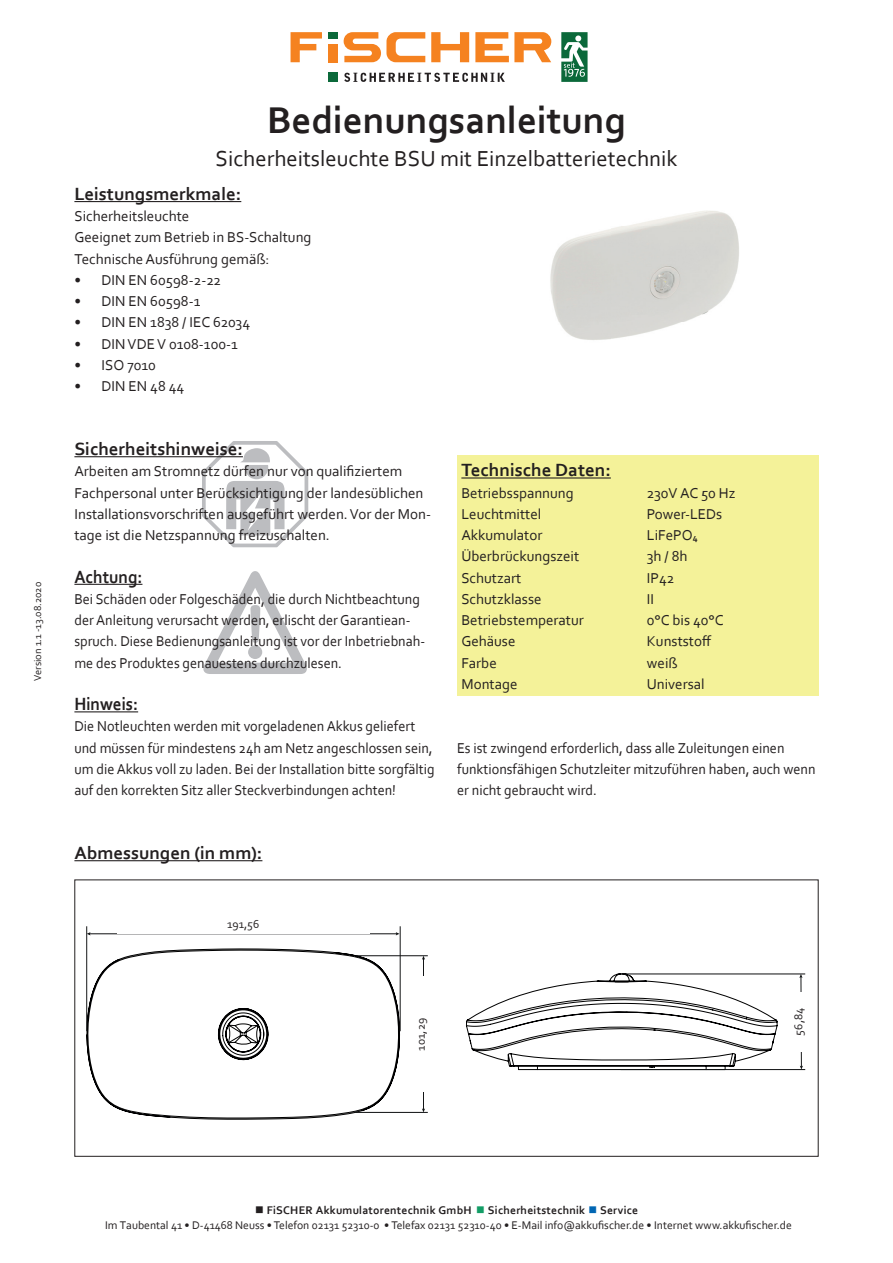
<style>
.page{position:relative;width:893px;height:1263px;background:#fff}
.page>*{position:absolute;margin:0;border:0;box-sizing:border-box;transform-origin:0 0}
.t1{font:700 39px "Corbel";color:#231f20}
.t2{font:22.8px "Corbel";color:#231f20}
.t3{font:700 18.6px "Corbel";color:#231f20}
.t4{font:700 18.6px "Corbel";color:#231f20;scale:.92 1}
.t5{font:15px/21.3px "Corbel";color:#231f20}
.t6{font:15px/21.3px "Corbel";color:#231f20;scale:.95 1}
.t7{font:12px "Corbel";color:#231f20}
.t8{font:11.7px/15px "Corbel";color:#231f20;text-align:center}
.t9{font:10.5px "Corbel";color:#231f20}
.t10{font:7.8px "Corbel";color:#111314}
.t11{font:7.65px "Corbel";color:#111314}
.t12{font:7.5px "Corbel";color:#111314;scale:1.04 1}
.s1{font-weight:700}
.s2{color:#139d66}
.s3{color:#0166b3}
</style>
<div class="page">
<div style="left:328px;top:32px;width:9px;height:7px;background:#0b693a"></div>
<svg style="left:291px;top:32px;width:31px;height:30px"></svg>
<div style="left:328px;top:44px;width:9px;height:18px;background:#f58220"></div>
<svg style="left:344px;top:32px;width:81px;height:30px"></svg>
<svg style="left:431px;top:32px;width:38px;height:30px"></svg>
<svg style="left:475px;top:32px;width:76px;height:30px"></svg>
<div style="left:328px;top:73px;width:9px;height:9px;background:#0b693a"></div>
<svg style="left:344px;top:73px;width:161px;height:9px"></svg>
<svg style="left:561px;top:32px;width:27px;height:50px"></svg>
<svg style="left:202px;top:441px;width:106px;height:106px"></svg>
<svg style="left:203px;top:571px;width:104px;height:103px"></svg>
<div style="left:248px;top:645px;width:14px;height:14px;background:#bcbdc0;border-radius:7px"></div>
<hr style="left:74px;top:201px;width:167px;height:1px;background:#231f20">
<img style="left:550px;top:210px;width:189px;height:130px">
<hr style="left:74px;top:456px;width:169px;height:1px;background:#231f20">
<hr style="left:74px;top:584px;width:68px;height:1px;background:#231f20">
<div style="left:457px;top:455px;width:362px;height:240px;background:#f4f299"></div>
<hr style="left:461px;top:477px;width:150px;height:1px;background:#231f20">
<hr style="left:74px;top:711px;width:64px;height:1px;background:#231f20">
<hr style="left:74px;top:860px;width:188px;height:1px;background:#231f20">
<svg style="left:87px;top:948px;width:313px;height:172px"></svg>
<hr style="left:89px;top:933px;width:308px;height:1px;background:#111314">
<hr style="left:356px;top:955px;width:72px;height:1px;background:#111314">
<hr style="left:355px;top:1112px;width:73px;height:1px;background:#111314">
<hr style="left:423px;top:958px;width:1px;height:152px;background:#111314">
<hr style="left:400px;top:926px;width:1px;height:105px;background:#111314">
<hr style="left:86px;top:926px;width:1px;height:105px;background:#111314">
<svg style="left:466px;top:973px;width:312px;height:97px"></svg>
<svg style="left:799px;top:975px;width:4px;height:94px"></svg>
<hr style="left:621px;top:974px;width:184px;height:1px;background:#111314">
<hr style="left:621px;top:1069px;width:184px;height:1px;background:#111314">
<div style="left:117px;top:914px;width:252px;height:20px;background:#fff"></div>
<div style="left:416px;top:977px;width:12px;height:115px;background:#fff"></div>
<div style="left:790px;top:992px;width:16px;height:59px;background:#fff"></div>
<p class="t9" style="left:31px;top:681px;width:100px;rotate:-90deg">Version 1.1 -13.08.2020</p>
<h1 class="t1" style="left:267px;top:96px;width:360px">Bedienungsanleitung</h1>
<h2 class="t2" style="left:216px;top:144px;width:463px">Sicherheitsleuchte BSU mit Einzelbatterietechnik</h2>
<p class="t3" style="left:74px;top:182px;width:168px">Leistungsmerkmale:</p>
<p class="t5" style="left:74px;top:205px;width:239px">Sicherheitsleuchte<br>Geeignet zum Betrieb in BS-Schaltung<br>Technische Ausführung gemäß:</p>
<p class="t5" style="left:74px;top:269px;width:148px">• DIN EN 60598-2-22</p>
<p class="t5" style="left:74px;top:290px;width:127px">• DIN EN 60598-1</p>
<p class="t5" style="left:74px;top:311px;width:177px">• DIN EN 1838 / IEC 62034</p>
<p class="t5" style="left:74px;top:333px;width:165px">• DIN VDE V 0108-100-1</p>
<p class="t5" style="left:74px;top:354px;width:83px">• ISO 7010</p>
<p class="t5" style="left:74px;top:375px;width:111px">• DIN EN 48 44</p>
<p class="t3" style="left:74px;top:437px;width:170px">Sicherheitshinweise:</p>
<p class="t5" style="left:74px;top:460px;width:358px">Arbeiten am Stromnetz dürfen nur von qualifiziertem Fachpersonal unter Berücksichtigung der landesüblichen Installationsvorschriften ausgeführt werden. Vor der Mon&shy;tage ist die Netzspannung freizuschalten.</p>
<p class="t4" style="left:74px;top:565px;width:75px">Achtung:</p>
<p class="t6" style="left:74px;top:588px;width:371px">Bei Schäden oder Folgeschäden, die durch Nichtbeachtung der Anleitung verursacht werden, erlischt der Garantiean&shy;spruch. Diese Bedienungsanleitung ist vor der Inbetriebnah&shy;me des Produktes genauestens durchzulesen.</p>
<p class="t4" style="left:74px;top:692px;width:71px">Hinweis:</p>
<p class="t6" style="left:74px;top:715px;width:381px">Die Notleuchten werden mit vorgeladenen Akkus geliefert und müssen für mindestens 24h am Netz angeschlossen sein, um die Akkus voll zu laden. Bei der Installation bitte sorgfältig auf den korrekten Sitz aller Steckverbindungen achten!</p>
<p class="t3" style="left:74px;top:841px;width:190px">Abmessungen (in mm):</p>
<p class="t10" style="left:232px;top:916px;width:22px">191,56</p>
<p class="t7" style="left:227px;top:917px;width:34px">191,56</p>
<p class="t3" style="left:461px;top:459px;width:151px">Technische Daten:</p>
<p class="t5" style="left:461px;top:481px;width:124px">Betriebsspannung<br>Leuchtmittel<br>Akkumulator<br>Überbrückungszeit<br>Schutzart<br>Schutzklasse<br>Betriebstemperatur<br>Gehäuse<br>Farbe<br>Montage</p>
<p class="t5" style="left:647px;top:481px;width:90px">230V AC 50 Hz<br>Power-LEDs<br>LiFePO₄<br>3h / 8h<br>IP42<br>II<br>0°C bis 40°C<br>Kunststoff weiß<br>Universal</p>
<p class="t6" style="left:457px;top:737px;width:379px">Es ist zwingend erforderlich, dass alle Zuleitungen einen funktionsfähigen Schutzleiter mitzuführen haben, auch wenn er nicht gebraucht wird.</p>
<p class="t7" style="left:413px;top:1050px;width:34px;rotate:-90deg">101,29</p>
<p class="t7" style="left:791px;top:1035px;width:29px;rotate:-90deg">56,84</p>
<p class="t12" style="left:792px;top:1034px;width:19px;rotate:-90deg">56,84</p>
<p class="t11" style="left:414px;top:1045px;width:23px;rotate:-90deg">101,29</p>
<p class="t8" style="left:105px;top:1203px;width:688px">■ <span class="s1">FiSCHER Akkumulatorentechnik GmbH</span> <span class="s2">■</span> <span class="s1">Sicherheitstechnik</span> <span class="s3">■</span> <span class="s1">Service<br></span>Im Taubental 41 • D-41468 Neuss • Telefon 02131 52310-0 • Telefax 02131 52310-40 • E-Mail info@akkufischer.de • Internet www.akkufischer.de</p>
</div>
